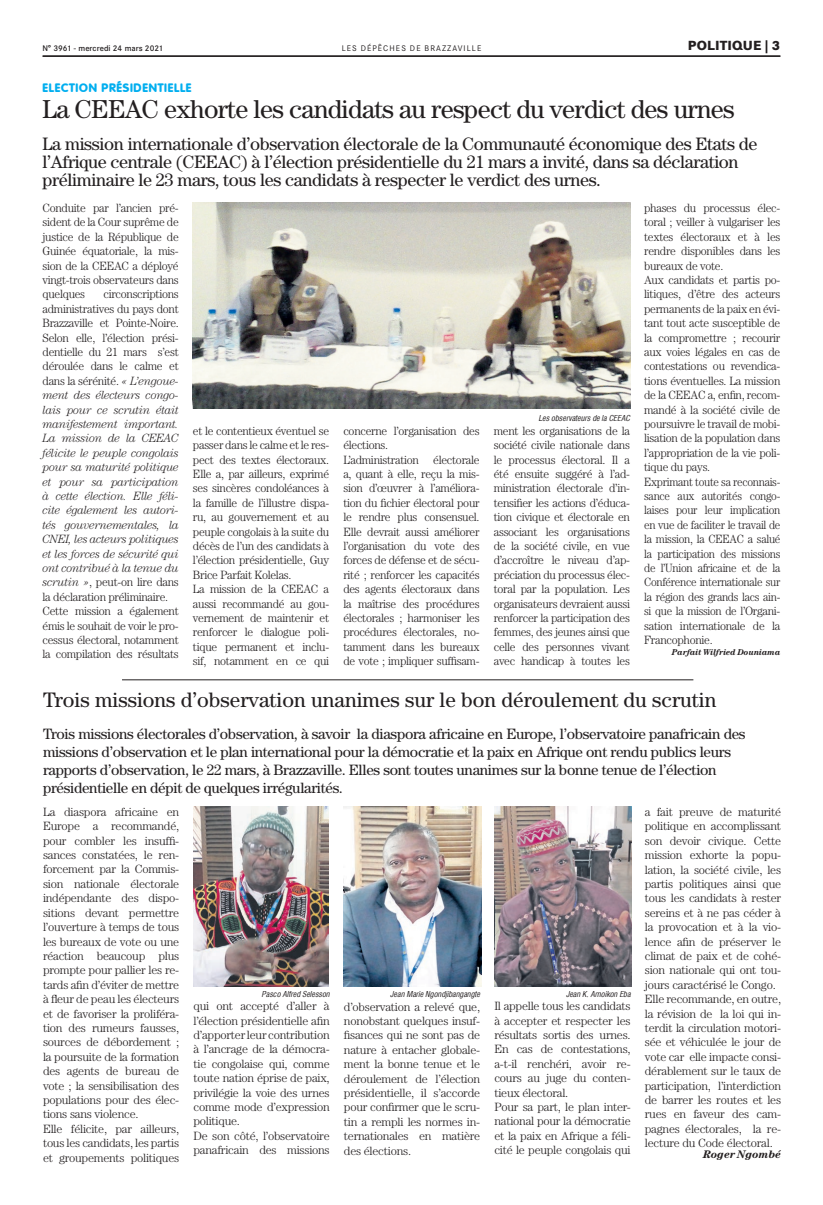
<style>
.page{position:relative;width:823px;height:1205px;background:#fff}
.page>*{position:absolute;margin:0;border:0;box-sizing:border-box;transform-origin:0 0}
.t1{font:26px "Century";letter-spacing:-.025em;color:#231f20}
.t2{font:21px "Century";color:#231f20}
.t3{font:18px/18px "Century";letter-spacing:-.02em;color:#231f20}
.t4{font:15px/18px "Century";letter-spacing:-.02em;color:#231f20}
.t5{font:800 13px "Corporate SBQ";letter-spacing:.01em;color:#231f20}
.t6{font:300 12px/14.4px "Century";letter-spacing:-.02em;color:#231f20;scale:.96 1}
.t7{font:300 12px/14.4px "Century";letter-spacing:-.02em;color:#231f20}
.t8{font:italic 300 12px/14.4px "Century";letter-spacing:-.025em;color:#231f20;scale:.96 1}
.t9{font:800 12px "Corporate Rounded";letter-spacing:.06em;color:#00aeef}
.t10{font:italic 700 11px "Century";color:#231f20}
.t11{font:italic 700 8.5px "Century";color:#231f20}
.t12{font:italic 8px "Corporate Condensed";color:#231f20}
.t13{font:500 8px "Corporate SBQ";color:#231f20}
.t14{font:8px "Corporate SBQ";letter-spacing:.135em;color:#231f20}
.s1{font-style:normal}
</style>
<div class="page">
<hr style="left:43px;top:56px;width:737px;height:1px;background:#231f20">
<img style="left:193px;top:202px;width:436px;height:207px">
<hr style="left:122px;top:679px;width:571px;height:1px;background:#231f20">
<img style="left:494px;top:806px;width:136px;height:180px">
<img style="left:343px;top:806px;width:138px;height:180px">
<img style="left:193px;top:806px;width:135px;height:180px">
<p class="t13" style="left:43px;top:43px;width:122px">N° 3961 - mercredi 24 mars 2021</p>
<p class="t14" style="left:341px;top:43px;width:141px">LES DÉPÊCHES DE BRAZZAVILLE</p>
<p class="t5" style="left:687px;top:37px;width:94px">POLITIQUE | 3</p>
<p class="t9" style="left:43px;top:81px;width:150px">ELECTION PRÉSIDENTIELLE</p>
<h1 class="t1" style="left:43px;top:94px;width:693px">La CEEAC exhorte les candidats au respect du verdict des urnes</h1>
<p class="t3" style="left:43px;top:135px;width:716px">La mission internationale d’observation électorale de la Communauté économique des Etats de l’Afrique centrale (CEEAC) à l’élection présidentielle du 21 mars a invité, dans sa déclaration préliminaire le 23 mars, tous les candidats à respecter le verdict des urnes.</p>
<p class="t6" style="left:43px;top:200px;width:143px;text-align:justify">Conduite par l’ancien pré&shy;sident de la Cour suprême de justice de la République de Guinée équatoriale, la mis&shy;sion de la CEEAC a déployé vingt-trois observateurs dans quelques</p>
<p class="t8" style="left:43px;top:287px;width:143px;text-indent:61px"><span class="s1">circonscriptions administratives du pays dont<br>Brazzaville et Pointe-Noire.<br>Selon elle, l’élection prési&shy;dentielle du 21 mars s’est déroulée dans le calme et dans la sérénité.</span> « L’engoue&shy;ment des électeurs congo&shy;lais pour ce scrutin était manifestement important.<br>La mission de la CEEAC félicite le peuple congolais pour sa maturité politique et pour sa participation à cette élection. Elle féli&shy;cite également les autori&shy;tés gouvernementales, la<br>CNEI, les acteurs politiques et les forces de sécurité qui ont contribué à la tenue du scrutin »<span class="s1">, peut-on lire dans la déclaration préliminaire.<br>Cette mission a également émis le souhait de voir le pro&shy;cessus électoral, notamment la compilation des résultats</span></p>
<p class="t12" style="left:538px;top:413px;width:93px">Les observateurs de la CEEAC</p>
<p class="t6" style="left:193px;top:423px;width:143px">et le contentieux éventuel se passer dans le calme et le res&shy;pect des textes électoraux.<br>Elle a, par ailleurs, exprimé ses sincères condoléances à la famille de l’illustre dispa&shy;ru, au gouvernement et au peuple congolais à la suite du décès de l’un des candidats à l’élection présidentielle, Guy<br>Brice Parfait Kolelas.<br>La mission de la CEEAC a aussi recommandé au gou&shy;vernement de maintenir et renforcer le dialogue poli&shy;tique permanent et inclu&shy;sif, notamment en ce qui</p>
<p class="t6" style="left:343px;top:423px;width:143px">concerne l’organisation des élections.<br>L’administration électorale a, quant à elle, reçu la mis&shy;sion d’œuvrer à l’améliora&shy;tion du fichier électoral pour le rendre plus consensuel.<br>Elle devrait aussi améliorer l’organisation du vote des forces de défense et de sécu&shy;rité ; renforcer les capacités des agents électoraux dans la maîtrise des procédures électorales ; harmoniser les procédures électorales, no&shy;tamment dans les bureaux de vote ; impliquer suffisam-</p>
<p class="t6" style="left:493px;top:423px;width:143px;text-align:justify">ment les organisations de la société civile nationale dans le processus électoral. Il a été ensuite suggéré à l’ad&shy;ministration électorale d’in&shy;tensifier les actions d’éduca&shy;tion civique et électorale en associant les organisations de la société civile, en vue d’accroître le niveau d’ap&shy;préciation du processus élec&shy;toral par la population. Les organisateurs devraient aussi renforcer la participation des femmes, des jeunes ainsi que celle des personnes vivant avec handicap à toutes les</p>
<p class="t6" style="left:643px;top:200px;width:143px">phases du processus élec&shy;toral ; veiller à vulgariser les textes électoraux et à les rendre disponibles dans les bureaux de vote.<br>Aux candidats et partis po&shy;litiques, d’être des acteurs permanents de la paix en évi&shy;tant tout acte susceptible de la compromettre ; recourir aux voies légales en cas de contestations ou revendica&shy;tions éventuelles. La mission de la CEEAC a, enfin, recom&shy;mandé à la société civile de poursuivre le travail de mobi&shy;lisation de la population dans l’appropriation de la vie poli&shy;tique du pays.<br>Exprimant toute sa reconnais&shy;sance aux autorités congo&shy;laises pour leur implication en vue de faciliter le travail de la mission, la CEEAC a salué la participation des missions de l’Union africaine et de la<br>Conférence internationale sur la région des grands lacs ain&shy;si que la mission de l’Organi&shy;sation internationale de la<br>Francophonie.</p>
<p class="t11" style="left:671px;top:647px;width:110px">Parfait Wilfried Douniama</p>
<h2 class="t2" style="left:43px;top:687px;width:674px">Trois missions d’observation unanimes sur le bon déroulement du scrutin</h2>
<p class="t4" style="left:43px;top:725px;width:703px">Trois missions électorales d’observation, à savoir la diaspora africaine en Europe, l’observatoire panafricain des missions d’observation et le plan international pour la démocratie et la paix en Afrique ont rendu publics leurs rapports d’observation, le 22 mars, à Brazzaville. Elles sont toutes unanimes sur la bonne tenue de l’élection présidentielle en dépit de quelques irrégularités.</p>
<p class="t7" style="left:43px;top:804px;width:138px">La diaspora africaine en<br>Europe a recommandé, pour combler les insuffi&shy;sances constatées, le ren&shy;forcement par la Commis&shy;sion nationale électorale indépendante des dispo&shy;sitions devant permettre l’ouverture à temps de tous les bureaux de vote ou une réaction beaucoup plus prompte pour pallier les re&shy;tards afin d’éviter de mettre à fleur de peau les électeurs et de favoriser la proliféra&shy;tion des rumeurs fausses, sources de débordement ; la poursuite de la formation des agents de bureau de vote ; la sensibilisation des populations pour des élec&shy;tions sans violence.<br>Elle félicite, par ailleurs, tous les candidats, les partis et groupements politiques</p>
<p class="t12" style="left:261px;top:989px;width:70px">Pasco Alfred Selesson</p>
<p class="t12" style="left:390px;top:989px;width:91px">Jean Marie Ngondjibangangte</p>
<p class="t12" style="left:565px;top:989px;width:66px">Jean K. Amoikon Eba</p>
<p class="t7" style="left:193px;top:998px;width:138px">qui ont accepté d’aller à l’élection présidentielle afin d’apporter leur contribution à l’ancrage de la démocra&shy;tie congolaise qui, comme toute nation éprise de paix, privilégie la voie des urnes comme mode d’expression politique.<br>De son côté, l’observatoire panafricain des missions</p>
<p class="t7" style="left:344px;top:999px;width:138px;text-align:justify">d’observation a relevé que, nonobstant quelques insuf&shy;fisances qui ne sont pas de nature à entacher globale&shy;ment la bonne tenue et le déroulement de l’élection présidentielle, il s’accorde pour confirmer que le scru&shy;tin a rempli les normes in&shy;ternationales en matière des élections.</p>
<p class="t7" style="left:494px;top:998px;width:138px">Il appelle tous les candidats à accepter et respecter les résultats sortis des urnes.<br>En cas de contestations, a-t-il renchéri, avoir re&shy;cours au juge du conten&shy;tieux électoral.<br>Pour sa part, le plan inter&shy;national pour la démocratie et la paix en Afrique a féli&shy;cité le peuple congolais qui</p>
<p class="t7" style="left:644px;top:804px;width:138px">a fait preuve de maturité politique en accomplissant son devoir civique. Cette mission exhorte la popu&shy;lation, la société civile, les partis politiques ainsi que tous les candidats à rester sereins et à ne pas céder à la provocation et à la vio&shy;lence afin de préserver le climat de paix et de cohé&shy;sion nationale qui ont tou&shy;jours caractérisé le Congo.<br>Elle recommande, en outre, la révision de la loi qui in&shy;terdit la circulation motori&shy;sée et véhiculée le jour de vote car elle impacte consi&shy;dérablement sur le taux de participation, l’interdiction de barrer les routes et les rues en faveur des cam&shy;pagnes électorales, la re&shy;lecture du Code électoral.</p>
<p class="t10" style="left:702px;top:1148px;width:79px">Roger Ngombé</p>
</div>
